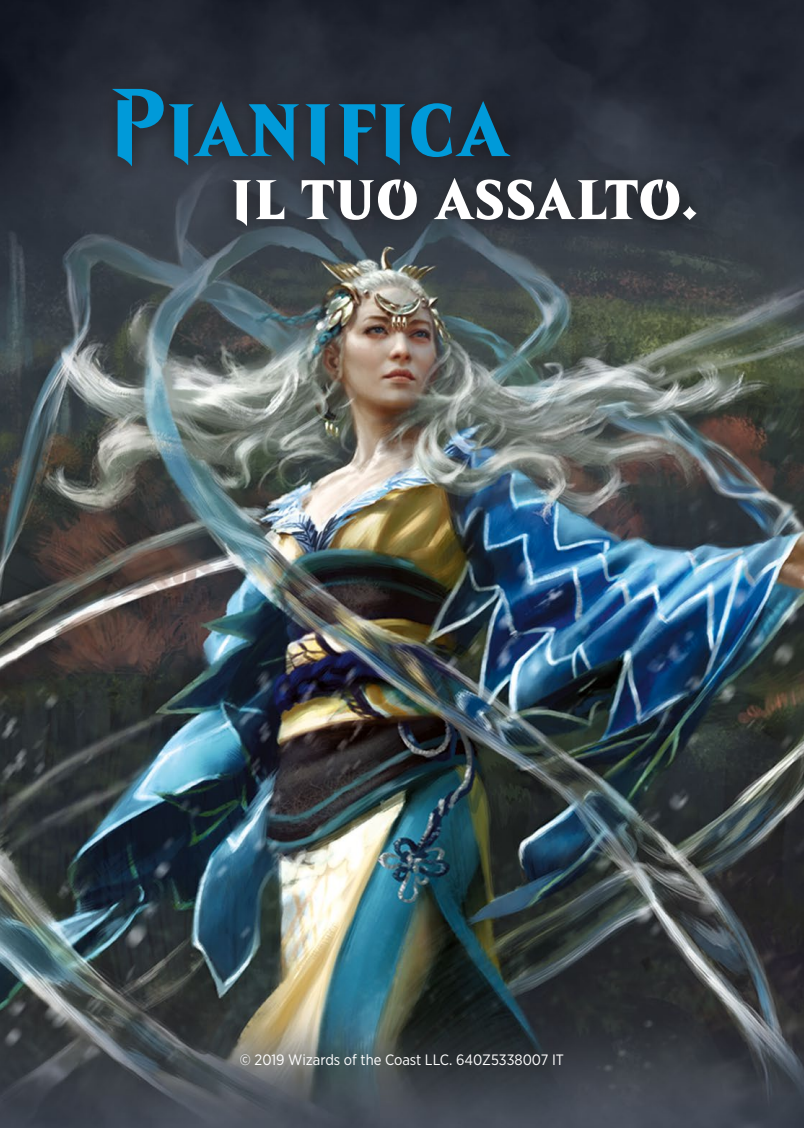
<style>
.page{position:relative;width:804px;height:1128px;background:#fff}
.page>*{position:absolute;margin:0;border:0;box-sizing:border-box;transform-origin:0 0}
.t1{font:700 96px "Beleren 2016 Small Caps";color:#009ad9}
.t2{font:700 72px "Beleren 2016 Small Caps";letter-spacing:-.005em;color:#fff}
.t3{font:15px "Gotham Narrow";color:#fff}
</style>
<div class="page">
<img style="left:0;top:0;width:804px;height:1128px">
<div style="left:96px;top:70px;width:617px;height:172px;background:#1a1818;opacity:.75"></div>
<p class="t1" style="left:108px;top:62px;width:402px">Pianifica</p>
<p class="t2" style="left:229px;top:149px;width:472px">il tuo assalto.</p>
<p class="t3" style="left:240px;top:1050px;width:325px">© 2019 Wizards of the Coast LLC. 640Z5338007 IT</p>
</div>
